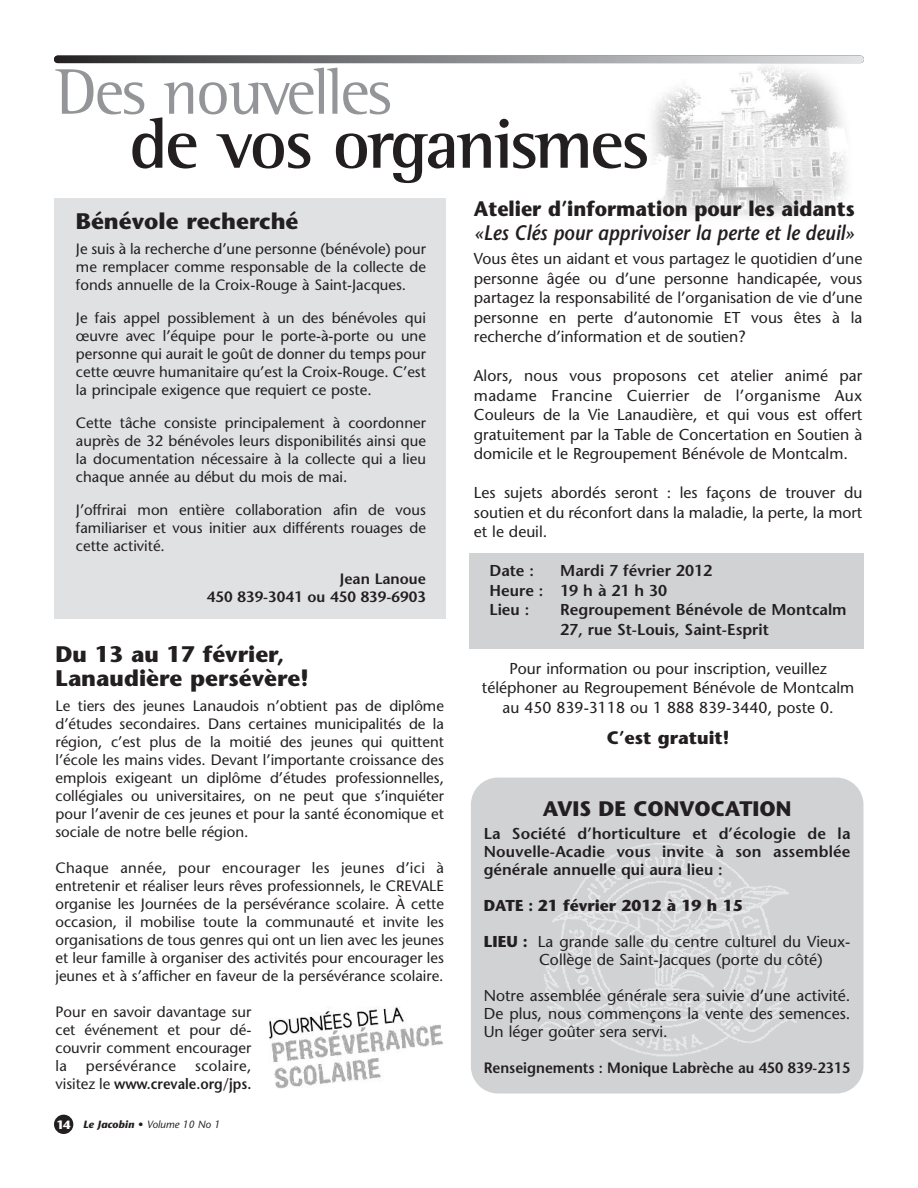
<style>
.page{position:relative;width:918px;height:1188px;background:#fff}
.page>*{position:absolute;margin:0;border:0;box-sizing:border-box;transform-origin:0 0}
.t1{font:700 72px "Rotis Semi Serif";letter-spacing:-.04em;color:#231f20}
.t2{font:66px "Rotis Semi Serif";letter-spacing:-.035em;color:#939598}
.t3{font:700 22.5px/24px "Stone Sans";color:#231f20}
.t4{font:italic 600 21px "Stone Sans";color:#231f20;scale:.9 1}
.t5{font:700 21px "Stone Sans";color:#231f20;scale:.93 1}
.t6{font:700 21px "Stone Sans";color:#231f20}
.t7{font:700 18px "Stone Sans";color:#231f20}
.t8{font:15.75px/19.5px "Stone Sans";color:#231f20;text-align:justify}
.t9{font:600 15.75px/19.5px "Stone Sans";color:#231f20}
.t10{font:700 15.75px "Stone Sans";color:#231f20;scale:.96 1}
.t11{font:15px/18px "Stone Sans";color:#231f20;text-align:justify}
.t12{font:600 15px "Stone Sans";color:#231f20;scale:.96 1}
.t13{font:600 15px/18px "Stone Sans";color:#231f20;text-align:right;scale:.92 1}
.t14{font:600 15px/18px "Stone Sans";color:#231f20;text-align:right}
.t15{font:15px "Stone Sans";letter-spacing:.025em;color:#231f20}
.t16{font:italic 10.5px "Stone Sans";color:#231f20}
.s1{font-weight:400}
.s2{font-weight:700;font-style:normal;font-size:12px;color:#fff}
.s3{font-weight:700}
</style>
<div class="page">
<div style="left:469px;top:553px;width:395px;height:96px;background:#d1d2d4"></div>
<div style="left:54px;top:1115px;width:19px;height:19px;background:#231f20;border-radius:50%"></div>
<div style="left:471px;top:778px;width:392px;height:316px;background:#d1d2d4;border-radius:27px"></div>
<img style="left:537px;top:843px;width:260px;height:213px">
<img style="left:631px;top:55px;width:225px;height:163px">
<svg style="left:54px;top:56px;width:810px;height:7px;background:#88888b"></svg>
<div style="left:54px;top:198px;width:392px;height:420px;background:#e0e1e3"></div>
<img style="left:269px;top:1007px;width:174px;height:82px">
<h2 class="t2" style="left:56px;top:69px;width:338px">Des nouvelles</h2>
<h1 class="t1" style="left:129px;top:119px;width:522px">de vos organismes</h1>
<h3 class="t3" style="left:76px;top:211px;width:224px">Bénévole recherché</h3>
<p class="t11" style="left:76px;top:241px;width:351px">Je suis à la recherche d’une personne (bénévole) pour me remplacer comme responsable de la collecte de fonds annuelle de la Croix-Rouge à Saint-Jacques.</p>
<p class="t11" style="left:76px;top:310px;width:351px">Je fais appel possiblement à un des bénévoles qui œuvre avec l’équipe pour le porte-à-porte ou une personne qui aurait le goût de donner du temps pour cette œuvre humanitaire qu’est la Croix-Rouge. C’est la principale exigence que requiert ce poste.</p>
<p class="t11" style="left:76px;top:415px;width:351px">Cette tâche consiste principalement à coordonner auprès de 32 bénévoles leurs disponibilités ainsi que la documentation nécessaire à la collecte qui a lieu chaque année au début du mois de mai.</p>
<p class="t11" style="left:76px;top:502px;width:351px">J’offrirai mon entière collaboration afin de vous familiariser et vous initier aux différents rouages de cette activité.</p>
<p class="t14" style="left:207px;top:571px;width:221px">Jean Lanoue<br>450 839-3041 ou 450 839-6903</p>
<h3 class="t3" style="left:55px;top:644px;width:255px">Du 13 au 17 février,<br>Lanaudière persévère!</h3>
<p class="t11" style="left:55px;top:699px;width:390px">Le tiers des jeunes Lanaudois n’obtient pas de diplôme d’études secondaires. Dans certaines municipalités de la région, c’est plus de la moitié des jeunes qui quittent l’école les mains vides. Devant l’importante croissance des emplois exigeant un diplôme d’études professionnelles, collégiales ou universitaires, on ne peut que s’inquiéter pour l’avenir de ces jeunes et pour la santé économique et sociale de notre belle région.</p>
<p class="t11" style="left:55px;top:861px;width:390px">Chaque année, pour encourager les jeunes d’ici à entretenir et réaliser leurs rêves professionnels, le CREVALE organise les Journées de la persévérance scolaire. À cette occasion, il mobilise toute la communauté et invite les organisations de tous genres qui ont un lien avec les jeunes et leur famille à organiser des activités pour encourager les jeunes et à s’afficher en faveur de la persévérance scolaire.</p>
<p class="t11" style="left:55px;top:1005px;width:197px">Pour en savoir davantage sur cet événement et pour dé&shy;couvrir comment encourager la</p>
<p class="t15" style="left:86px;top:1060px;width:92px">persévérance</p>
<p class="t13" style="left:55px;top:1059px;width:214px"><span class="s1">scolaire,<br>visitez le</span> www.crevale.org/jps.</p>
<p class="t16" style="left:56px;top:1121px;width:165px"><span class="s2">14</span> <span class="s3">Le Jacobin •</span> Volume 10 No 1</p>
<h3 class="t5" style="left:474px;top:200px;width:411px">Atelier d’information pour les aidants</h3>
<h3 class="t4" style="left:474px;top:224px;width:424px">«Les Clés pour apprivoiser la perte et le deuil»</h3>
<p class="t8" style="left:474px;top:251px;width:390px">Vous êtes un aidant et vous partagez le quotidien d’une personne âgée ou d’une personne handicapée, vous partagez la responsabilité de l’organisation de vie d’une personne en perte d’autonomie ET vous êtes à la recherche d’information et de soutien?</p>
<p class="t8" style="left:474px;top:368px;width:390px">Alors, nous vous proposons cet atelier animé par madame Francine Cuierrier de l’organisme Aux Couleurs de la Vie Lanaudière, et qui vous est offert gratuitement par la Table de Concertation en Soutien à domicile et le Regroupement Bénévole de Montcalm.</p>
<p class="t8" style="left:474px;top:485px;width:390px">Les sujets abordés seront : les façons de trouver du soutien et du réconfort dans la maladie, la perte, la mort et le deuil.</p>
<p class="t9" style="left:489px;top:563px;width:46px">Date :</p>
<p class="t9" style="left:489px;top:563px;width:224px;text-indent:71px">Mardi 7 février 2012<br>Heure : 19 h à 21 h 30<br>Lieu :</p>
<p class="t9" style="left:560px;top:602px;width:288px">Regroupement Bénévole de Montcalm<br>27, rue St-Louis, Saint-Esprit</p>
<p class="t8" style="left:482px;top:660px;width:374px;text-align:center">Pour information ou pour inscription, veuillez téléphoner au Regroupement Bénévole de Montcalm au 450 839-3118 ou 1 888 839-3440, poste 0.</p>
<p class="t7" style="left:607px;top:731px;width:124px">C’est gratuit!</p>
<h3 class="t6" style="left:543px;top:801px;width:250px">AVIS DE CONVOCATION</h3>
<p class="t9" style="left:484px;top:826px;width:368px;line-height:18px;text-align:justify">La Société d’horticulture et d’écologie de la Nouvelle-Acadie vous invite à son assemblée générale annuelle qui aura lieu :</p>
<p class="t10" style="left:484px;top:899px;width:271px">DATE : 21 février 2012 à 19 h 15</p>
<p class="t8" style="left:539px;top:934px;width:313px;line-height:18px;text-indent:-55px"><span class="s3">LIEU :</span> La grande salle du centre culturel du Vieux-<br>Collège de Saint-Jacques (porte du côté)</p>
<p class="t8" style="left:484px;top:988px;width:368px;line-height:18px">Notre assemblée générale sera suivie d’une activité.<br>De plus, nous commençons la vente des semences.<br>Un léger goûter sera servi.</p>
<p class="t12" style="left:484px;top:1062px;width:383px">Renseignements : Monique Labrèche au 450 839-2315</p>
</div>
